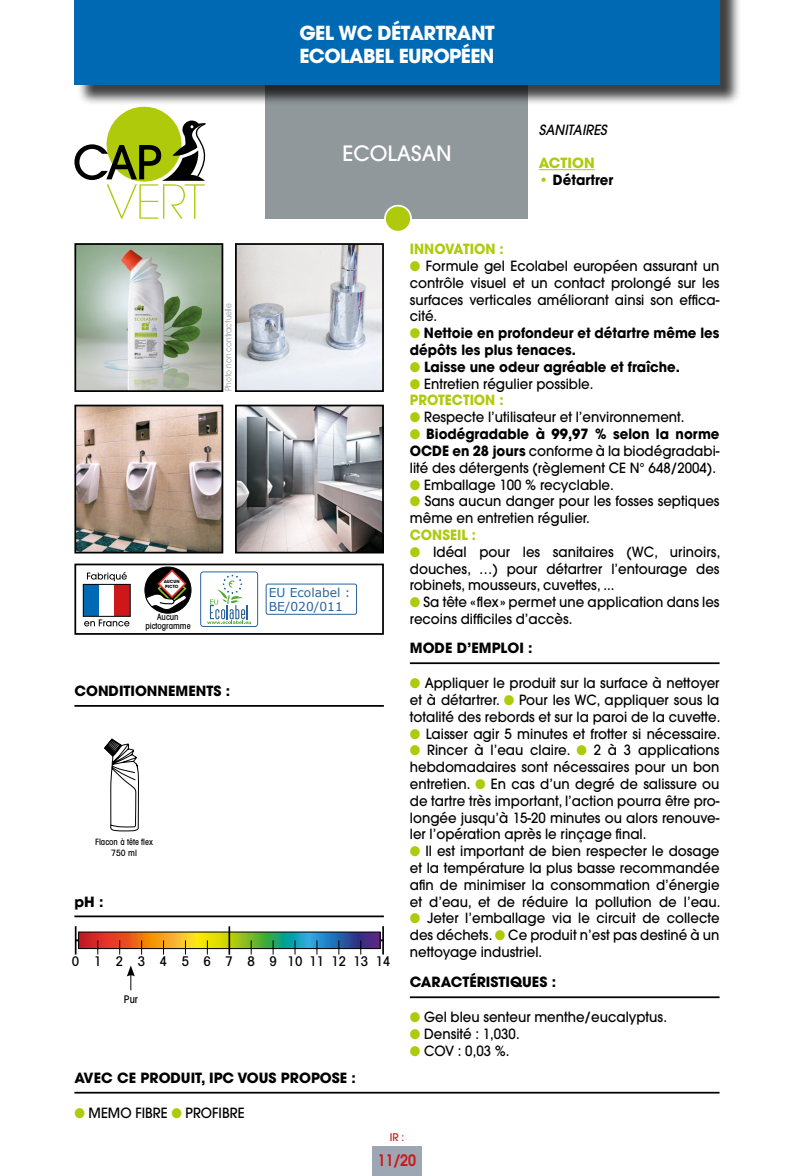
<style>
.page{position:relative;width:794px;height:1176px;background:#fff}
.page>*{position:absolute;margin:0;border:0;box-sizing:border-box;transform-origin:0 0}
.t1{font:500 21px "Avant Garde";color:#fff}
.t2{font:700 19.25px "Avant Garde";letter-spacing:-.03em;color:#fff}
.t3{font:600 15.75px "Avant Garde";color:#cd1719;scale:.9 1}
.t4{font:500 14px/16.8px "Avant Garde";color:#000;text-align:justify;scale:.95 1}
.t5{font:700 14px/16.8px "Avant Garde";color:#000;scale:.95 1}
.t6{font:700 14px "Avant Garde";color:#000}
.t7{font:700 14px "Avant Garde";color:#afca0b;scale:.95 1}
.t8{font:italic 500 14px "Avant Garde";color:#000;scale:.95 1}
.t9{font:700 14px "Avant Garde";color:#afca0b}
.t10{font:500 condensed 13.3px "Avant Garde";letter-spacing:.265em;color:#000}
.t11{font:12.25px/14px "Verdana";color:#2a639b}
.t12{font:500 10.5px "Avant Garde";color:#cd1719}
.t13{font:500 condensed 10.5px "Avant Garde";color:#000}
.t14{font:500 condensed 8.75px "Avant Garde";color:#000}
.t15{font:8.75px "Avant Garde";color:#91989c;scale:.85 1}
.t16{font:700 4.38px/4.5px "Avant Garde";color:#000}
.s1{color:#afca0b}
.s2{font-weight:700}
</style>
<div class="page">
<div style="left:74px;top:563px;width:310px;height:72px;border:2px solid #000"></div>
<div style="left:266px;top:79px;width:262px;height:140px;background:#91989c"></div>
<div style="left:77px;top:0;width:664px;height:106px;background:#000;opacity:.75"></div>
<div style="left:74px;top:0;width:645px;height:84px;background:#0069b4"></div>
<div style="left:372px;top:1146px;width:50px;height:30px;background:#9ca7b3"></div>
<div style="left:107px;top:107px;width:74px;height:75px;background:#afca0b;border-radius:50%"></div>
<svg style="left:74px;top:121px;width:132px;height:98px"></svg>
<div style="left:385px;top:206px;width:26px;height:26px;background:#afca0b;border-radius:50%"></div>
<div style="left:384px;top:205px;width:28px;height:28px;border:2px solid #fff;border-radius:50%"></div>
<hr style="left:74px;top:705px;width:310px;height:2px;background:#000">
<hr style="left:410px;top:662px;width:309px;height:2px;background:#000">
<hr style="left:410px;top:996px;width:309px;height:2px;background:#000">
<img style="left:77px;top:246px;width:143px;height:143px">
<div style="left:74px;top:243px;width:149px;height:149px;border:2px solid #000"></div>
<img style="left:77px;top:408px;width:143px;height:142px">
<div style="left:74px;top:405px;width:149px;height:148px;border:2px solid #000"></div>
<img style="left:238px;top:246px;width:143px;height:143px">
<div style="left:235px;top:243px;width:149px;height:149px;border:2px solid #000"></div>
<img style="left:238px;top:408px;width:143px;height:142px">
<div style="left:235px;top:405px;width:149px;height:148px;border:2px solid #000"></div>
<hr style="left:74px;top:1092px;width:645px;height:1px;background:#000">
<svg style="left:127px;top:965px;width:8px;height:25px"></svg>
<hr style="left:539px;top:169px;width:55px;height:1px;background:#afca0b">
<div style="left:83px;top:584px;width:16px;height:32px;background:#0069b4"></div>
<div style="left:115px;top:584px;width:15px;height:32px;background:#cd1719"></div>
<div style="left:83px;top:584px;width:48px;height:33px;border:1px solid #000"></div>
<svg style="left:87px;top:572px;width:40px;height:9px"></svg>
<svg style="left:84px;top:619px;width:45px;height:7px"></svg>
<svg style="left:104px;top:739px;width:35px;height:92px"></svg>
<svg style="left:207px;top:572px;width:51px;height:53px"></svg>
<div style="left:200px;top:572px;width:58px;height:55px;border:1px solid #2a639b;border-radius:3px"></div>
<div style="left:266px;top:584px;width:91px;height:30px;border:1px solid #2a639b;border-radius:2px"></div>
<hr style="left:74px;top:915px;width:310px;height:2px;background:#000">
<hr style="left:76px;top:939px;width:307px;height:2px;background:#000">
<svg style="left:75px;top:926px;width:306px;height:29px"></svg>
<hr style="left:228px;top:926px;width:2px;height:28px;background:#000">
<hr style="left:382px;top:926px;width:2px;height:28px;background:#000">
<div style="left:145px;top:567px;width:46px;height:46px;background:#000;border-radius:50%"></div>
<div style="left:145px;top:567px;width:46px;height:46px;border:1px solid #000;border-radius:50%"></div>
<svg style="left:146px;top:569px;width:41px;height:42px"></svg>
<p class="t15" style="left:223px;top:391px;width:105px;rotate:-90deg">Photo non contractuelle</p>
<p class="t16" style="left:164px;top:579px;width:17px">AUCUN<br>PICTO</p>
<p class="t14" style="left:157px;top:612px;width:23px">Aucun</p>
<p class="t14" style="left:145px;top:620px;width:47px">pictogramme</p>
<p class="t2" style="left:299px;top:20px;width:197px">GEL WC DÉTARTRANT</p>
<p class="t2" style="left:299px;top:44px;width:197px">ECOLABEL EUROPÉEN</p>
<p class="t1" style="left:342px;top:140px;width:111px">ECOLASAN</p>
<p class="t8" style="left:539px;top:121px;width:73px">SANITAIRES</p>
<p class="t9" style="left:539px;top:154px;width:57px">ACTION</p>
<p class="t5" style="left:539px;top:171px;width:80px"><span class="s1">•</span> Détartrer</p>
<p class="t11" style="left:269px;top:585px;width:83px">EU Ecolabel :<br>BE/020/011</p>
<p class="t7" style="left:410px;top:240px;width:100px">INNOVATION :</p>
<p class="t4" style="left:410px;top:257px;width:327px"><span class="s1">●</span> Formule gel Ecolabel européen assurant un contrôle visuel et un contact prolongé sur les surfaces verticales améliorant ainsi son effica&shy;cité.</p>
<p class="t5" style="left:410px;top:325px;width:327px"><span class="s1">●</span> Nettoie en profondeur et détartre même les dépôts les plus tenaces.</p>
<p class="t5" style="left:410px;top:358px;width:286px"><span class="s1">●</span> Laisse une odeur agréable et fraîche.</p>
<p class="t4" style="left:410px;top:375px;width:195px"><span class="s1">●</span> Entretien régulier possible.</p>
<p class="t7" style="left:410px;top:391px;width:100px">PROTECTION :</p>
<p class="t4" style="left:410px;top:409px;width:291px"><span class="s1">●</span> Respecte l’utilisateur et l’environnement.</p>
<p class="t4" style="left:410px;top:425px;width:327px"><span class="s1">●</span> <span class="s2">Biodégradable à 99,97 % selon la norme OCDE en 28 jours</span> conforme à la biodégradabi&shy;lité des détergents (règlement CE N° 648/2004).</p>
<p class="t4" style="left:410px;top:476px;width:216px"><span class="s1">●</span> Emballage 100 % recyclable.</p>
<p class="t4" style="left:410px;top:493px;width:327px"><span class="s1">●</span> Sans aucun danger pour les fosses septiques même en entretien régulier.</p>
<p class="t7" style="left:410px;top:526px;width:71px">CONSEIL :</p>
<p class="t4" style="left:410px;top:543px;width:328px"><span class="s1">●</span> Idéal pour les sanitaires (WC, urinoirs, douches, …) pour détartrer l’entourage des robinets, mousseurs, cuvettes, ...</p>
<p class="t4" style="left:410px;top:593px;width:327px"><span class="s1">●</span> Sa tête « flex» permet une application dans les recoins difficiles d’accès.</p>
<p class="t6" style="left:410px;top:639px;width:124px">MODE D’EMPLOI :</p>
<p class="t6" style="left:74px;top:682px;width:157px">CONDITIONNEMENTS :</p>
<p class="t14" style="left:95px;top:836px;width:59px">Flacon à tête flex</p>
<p class="t14" style="left:111px;top:847px;width:27px">750 ml</p>
<p class="t6" style="left:74px;top:892px;width:31px">pH :</p>
<p class="t10" style="left:72px;top:953px;width:320px">0 1 2 3 4 5 6 7 8 91011121314</p>
<p class="t13" style="left:124px;top:992px;width:16px">Pur</p>
<p class="t6" style="left:74px;top:1068px;width:283px">AVEC CE PRODUIT, IPC VOUS PROPOSE :</p>
<p class="t4" style="left:74px;top:1104px;width:181px"><span class="s1">●</span> MEMO FIBRE <span class="s1">●</span> PROFIBRE</p>
<p class="t4" style="left:410px;top:674px;width:328px"><span class="s1">●</span> Appliquer le produit sur la surface à nettoyer et à détartrer. <span class="s1">●</span> Pour les WC, appliquer sous la totalité des rebords et sur la paroi de la cuvette.</p>
<p class="t4" style="left:410px;top:725px;width:328px"><span class="s1">●</span> Laisser agir 5 minutes et frotter si nécessaire.</p>
<p class="t4" style="left:410px;top:742px;width:327px"><span class="s1">●</span> Rincer à l’eau claire. <span class="s1">●</span> 2 à 3 applications hebdomadaires sont nécessaires pour un bon entretien. <span class="s1">●</span> En cas d’un degré de salissure ou de tartre très important, l’action pourra être pro&shy;longée jusqu’à 15-20 minutes ou alors renouve&shy;ler l’opération après le rinçage final.</p>
<p class="t4" style="left:410px;top:842px;width:328px"><span class="s1">●</span> Il est important de bien respecter le dosage et la température la plus basse recommandée afin de minimiser la consommation d’énergie et d’eau, et de réduire la pollution de l’eau.</p>
<p class="t4" style="left:410px;top:910px;width:327px"><span class="s1">●</span> Jeter l’emballage via le circuit de collecte des déchets. <span class="s1">●</span> Ce produit n’est pas destiné à un nettoyage industriel.</p>
<p class="t6" style="left:410px;top:973px;width:148px">CARACTÉRISTIQUES :</p>
<p class="t4" style="left:410px;top:1008px;width:272px"><span class="s1">●</span> Gel bleu senteur menthe/eucalyptus.</p>
<p class="t4" style="left:410px;top:1025px;width:117px"><span class="s1">●</span> Densité : 1,030.</p>
<p class="t4" style="left:410px;top:1042px;width:106px"><span class="s1">●</span> COV : 0,03 %.</p>
<p class="t12" style="left:390px;top:1131px;width:16px">IR :</p>
<p class="t3" style="left:378px;top:1150px;width:44px">11/20</p>
</div>
